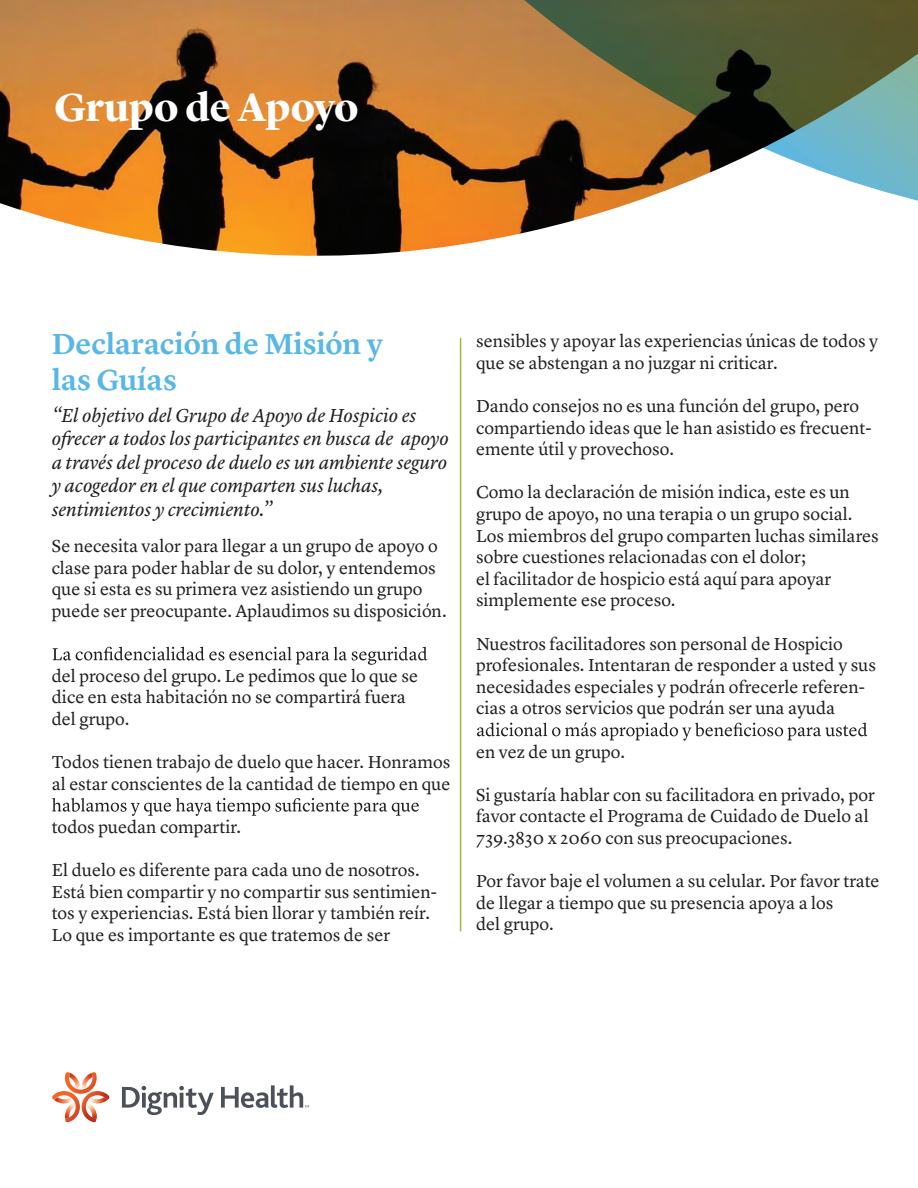
<style>
.page{position:relative;width:918px;height:1188px;background:#fff}
.page>*{position:absolute;margin:0;border:0;box-sizing:border-box;transform-origin:0 0}
.t1{font:700 40.5px "Lyon Display";letter-spacing:-.005em;color:#fff}
.t2{font:600 30px/36px "Lyon Text";letter-spacing:-.005em;color:#58b7e7}
.t3{font:italic 19.5px/23.4px "Lyon Text";letter-spacing:-.005em;color:#231f20}
.t4{font:18px/21.6px "Lyon Text";color:#231f20}
</style>
<div class="page">
<svg style="left:53px;top:647px;width:374px;height:18px"></svg>
<svg style="left:52px;top:798px;width:367px;height:18px"></svg>
<svg style="left:477px;top:722px;width:390px;height:19px"></svg>
<hr style="left:460px;top:338px;width:1px;height:593px;background:#a9b632">
<img style="left:0;top:0;width:628px;height:256px">
<svg style="left:493px;top:0;width:425px;height:204px;background:#7b7352"></svg>
<svg style="left:122px;top:1086px;width:92px;height:29px"></svg>
<svg style="left:221px;top:1085px;width:88px;height:23px"></svg>
<svg style="left:52px;top:1072px;width:58px;height:51px"></svg>
<h1 class="t1" style="left:54px;top:77px;width:306px">Grupo de Apoyo</h1>
<h2 class="t2" style="left:52px;top:324px;width:333px">Declaración de Misión y las Guías</h2>
<p class="t3" style="left:52px;top:402px;width:398px">“El objetivo del Grupo de Apoyo de Hospicio es ofrecer a todos los participantes en busca de apoyo a través del proceso de duelo es un ambiente seguro y acogedor en el que comparten sus luchas, sentimientos y crecimiento.”</p>
<p class="t4" style="left:52px;top:534px;width:397px">Se necesita valor para llegar a un grupo de apoyo o clase para poder hablar de su dolor, y entendemos que si esta es su primera vez asistiendo un grupo puede ser preocupante. Aplaudimos su disposición.</p>
<p class="t4" style="left:52px;top:664px;width:368px">del proceso del grupo. Le pedimos que lo que se dice en esta habitación no se compartirá fuera del grupo.</p>
<p class="t4" style="left:52px;top:750px;width:400px">Todos tienen trabajo de duelo que hacer. Honramos al estar conscientes de la cantidad de tiempo en que</p>
<p class="t4" style="left:52px;top:815px;width:191px">todos puedan compartir.</p>
<p class="t4" style="left:52px;top:858px;width:387px">El duelo es diferente para cada uno de nosotros.<br>Está bien compartir y no compartir sus sentimien&shy;tos y experiencias. Está bien llorar y también reír.<br>Lo que es importante es que tratemos de ser</p>
<p class="t4" style="left:476px;top:329px;width:404px">sensibles y apoyar las experiencias únicas de todos y que se abstengan a no juzgar ni criticar.</p>
<p class="t4" style="left:476px;top:394px;width:397px">Dando consejos no es una función del grupo, pero compartiendo ideas que le han asistido es frecuent&shy;emente útil y provechoso.</p>
<p class="t4" style="left:476px;top:480px;width:404px">Como la declaración de misión indica, este es un grupo de apoyo, no una terapia o un grupo social.<br>Los miembros del grupo comparten luchas similares sobre cuestiones relacionadas con el dolor;<br>el facilitador de hospicio está aquí para apoyar simplemente ese proceso.</p>
<p class="t4" style="left:476px;top:631px;width:401px">Nuestros facilitadores son personal de Hospicio profesionales. Intentaran de responder a usted y sus necesidades especiales y podrán ofrecerle referen&shy;cias a otros servicios que podrán ser una ayuda</p>
<p class="t4" style="left:476px;top:739px;width:151px">en vez de un grupo.</p>
<p class="t4" style="left:476px;top:783px;width:400px">Si gustaría hablar con su facilitadora en privado, por favor contacte el Programa de Cuidado de Duelo al<br>739.3830 x 2060 con sus preocupaciones.</p>
<p class="t4" style="left:476px;top:869px;width:405px">Por favor baje el volumen a su celular. Por favor trate de llegar a tiempo que su presencia apoya a los<br>del grupo.</p>
</div>
